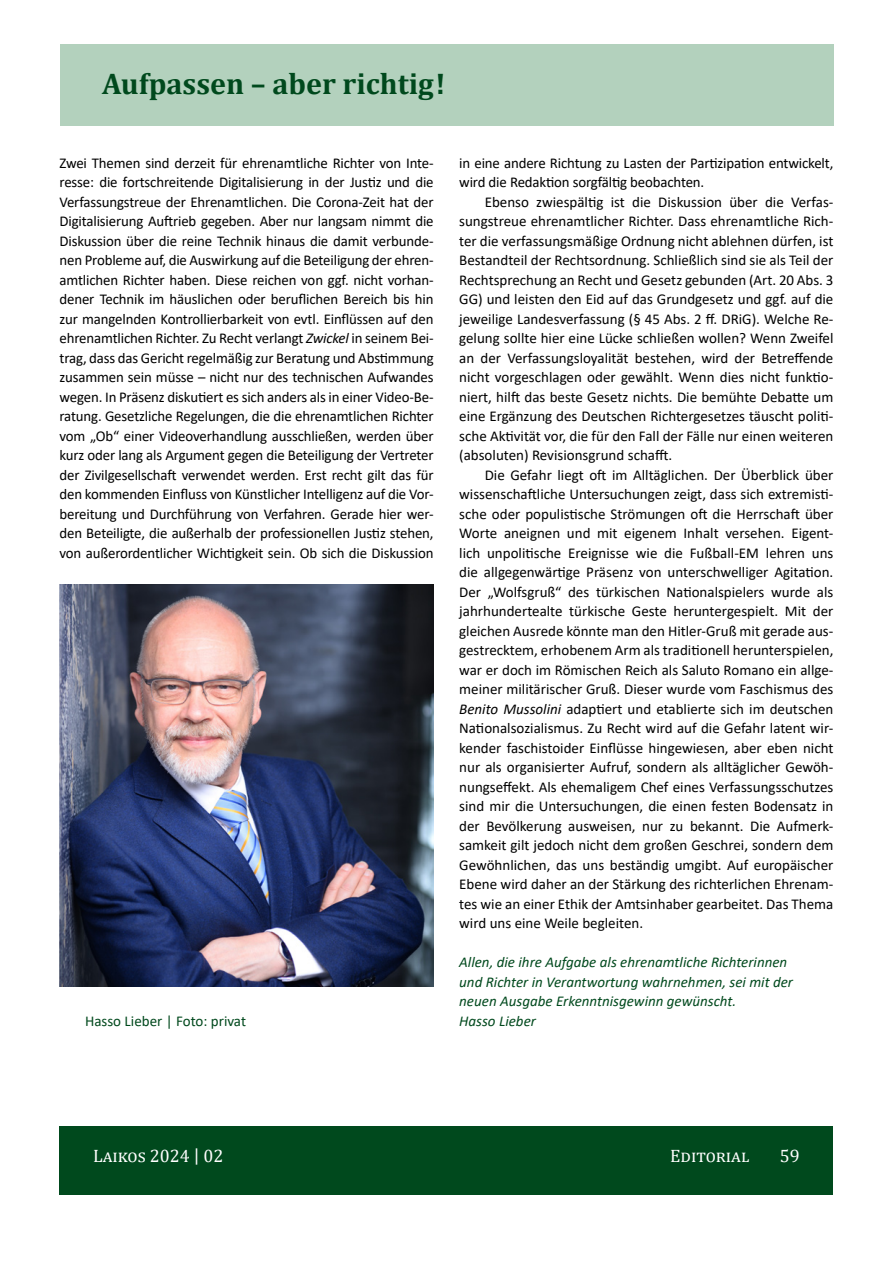
<style>
.page{position:relative;width:893px;height:1263px;background:#fff}
.page>*{position:absolute;margin:0;border:0;box-sizing:border-box;transform-origin:0 0}
.Beitrags-Überschrift__1-Zeile{font:700 30px "Cambria";color:#00491d}
.t1{font:18px "Cambria";color:#fff}
.Text_mE{font:15px/19.5px "Calibri";color:#000;text-align:justify}
.Text{font:15px/19.5px "Calibri";letter-spacing:-.01em;color:#000;text-align:justify}
.Text_mit-Abstand{font:italic 15px/19.5px "Calibri";color:#00491d}
.Bildunterschrift{font:15px "Calibri";color:#00491d}
.s1{font-style:italic}
</style>
<div class="page">
<div style="left:60px;top:1127px;width:773px;height:68px;background:#00491d"></div>
<div style="left:60px;top:45px;width:773px;height:81px;background:#b3d1bd"></div>
<img style="left:60px;top:585px;width:374px;height:402px">
<p class="Beitrags-Überschrift__1-Zeile" style="left:102px;top:62px;width:345px">Aufpassen – aber richtig!</p>
<p class="Text" style="left:60px;top:153px;width:376px">Zwei Themen sind derzeit für ehrenamtliche Richter von Inte&shy;resse: die fortschreitende Digitalisierung in der Justiz und die Verfassungstreue der Ehrenamtlichen. Die Corona-Zeit hat der Digitalisierung Auftrieb gegeben. Aber nur langsam nimmt die Diskussion über die reine Technik hinaus die damit verbunde&shy;nen Probleme auf, die Auswirkung auf die Beteiligung der ehren&shy;amtlichen Richter haben. Diese reichen von ggf. nicht vorhan&shy;dener Technik im häuslichen oder beruflichen Bereich bis hin zur mangelnden Kontrollierbarkeit von evtl. Einflüssen auf den ehrenamtlichen Richter. Zu Recht verlangt <span class="s1">Zwickel</span> in seinem Bei&shy;trag, dass das Gericht regelmäßig zur Beratung und Abstimmung zusammen sein müsse – nicht nur des technischen Aufwandes wegen. In Präsenz diskutiert es sich anders als in einer Video-Be&shy;ratung. Gesetzliche Regelungen, die die ehrenamtlichen Richter vom „Ob“ einer Videoverhandlung ausschließen, werden über kurz oder lang als Argument gegen die Beteiligung der Vertreter der Zivilgesellschaft verwendet werden. Erst recht gilt das für den kommenden Einfluss von Künstlicher Intelligenz auf die Vor&shy;bereitung und Durchführung von Verfahren. Gerade hier wer&shy;den Beteiligte, die außerhalb der professionellen Justiz stehen, von außerordentlicher Wichtigkeit sein. Ob sich die Diskussion</p>
<p class="Text" style="left:459px;top:153px;width:376px">in eine andere Richtung zu Lasten der Partizipation entwickelt, wird die Redaktion sorgfältig beobachten.</p>
<p class="Text_mE" style="left:459px;top:192px;width:376px;text-indent:26px">Ebenso zwiespältig ist die Diskussion über die Verfas&shy;sungstreue ehrenamtlicher Richter. Dass ehrenamtliche Rich&shy;ter die verfassungsmäßige Ordnung nicht ablehnen dürfen, ist Bestandteil der Rechtsordnung. Schließlich sind sie als Teil der Rechtsprechung an Recht und Gesetz gebunden (Art. 20 Abs. 3<br>GG) und leisten den Eid auf das Grundgesetz und ggf. auf die jeweilige Landesverfassung (§ 45 Abs. 2 ff. DRiG). Welche Re&shy;gelung sollte hier eine Lücke schließen wollen? Wenn Zweifel an der Verfassungsloyalität bestehen, wird der Betreffende nicht vorgeschlagen oder gewählt. Wenn dies nicht funktio&shy;niert, hilft das beste Gesetz nichts. Die bemühte Debatte um eine Ergänzung des Deutschen Richtergesetzes täuscht politi&shy;sche Aktivität vor, die für den Fall der Fälle nur einen weiteren (absoluten) Revisionsgrund schafft.</p>
<p class="Text_mE" style="left:459px;top:465px;width:376px;text-indent:26px">Die Gefahr liegt oft im Alltäglichen. Der Überblick über wissenschaftliche Untersuchungen zeigt, dass sich extremisti&shy;sche oder populistische Strömungen oft die Herrschaft über Worte aneignen und mit eigenem Inhalt versehen. Eigent&shy;lich unpolitische Ereignisse wie die Fußball-EM lehren uns die allgegenwärtige Präsenz von unterschwelliger Agitation.<br>Der „Wolfsgruß“ des türkischen Nationalspielers wurde als jahrhundertealte türkische Geste heruntergespielt. Mit der gleichen Ausrede könnte man den Hitler-Gruß mit gerade aus&shy;gestrecktem, erhobenem Arm als traditionell herunterspielen, war er doch im Römischen Reich als Saluto Romano ein allge&shy;meiner militärischer Gruß. Dieser wurde vom Faschismus des <span class="s1">Benito Mussolini</span> adaptiert und etablierte sich im deutschen Nationalsozialismus. Zu Recht wird auf die Gefahr latent wir&shy;kender faschistoider Einflüsse hingewiesen, aber eben nicht nur als organisierter Aufruf, sondern als alltäglicher Gewöh&shy;nungseffekt. Als ehemaligem Chef eines Verfassungsschutzes sind mir die Untersuchungen, die einen festen Bodensatz in der Bevölkerung ausweisen, nur zu bekannt. Die Aufmerk&shy;samkeit gilt jedoch nicht dem großen Geschrei, sondern dem Gewöhnlichen, das uns beständig umgibt. Auf europäischer Ebene wird daher an der Stärkung des richterlichen Ehrenam&shy;tes wie an einer Ethik der Amtsinhaber gearbeitet. Das Thema wird uns eine Weile begleiten.</p>
<p class="Text_mit-Abstand" style="left:459px;top:952px;width:335px">Allen, die ihre Aufgabe als ehrenamtliche Richterinnen und Richter in Verantwortung wahrnehmen, sei mit der neuen Ausgabe Erkenntnisgewinn gewünscht.</p>
<p class="Text_mit-Abstand" style="left:459px;top:1010px;width:78px">Hasso Lieber</p>
<p class="Bildunterschrift" style="left:85px;top:1010px;width:163px">Hasso Lieber | Foto: privat</p>
<p class="t1" style="left:93px;top:1146px;width:132px">Laikos 2024 | 02</p>
<p class="t1" style="left:670px;top:1146px;width:81px">Editorial</p>
<p class="t1" style="left:780px;top:1145px;width:21px">59</p>
</div>
